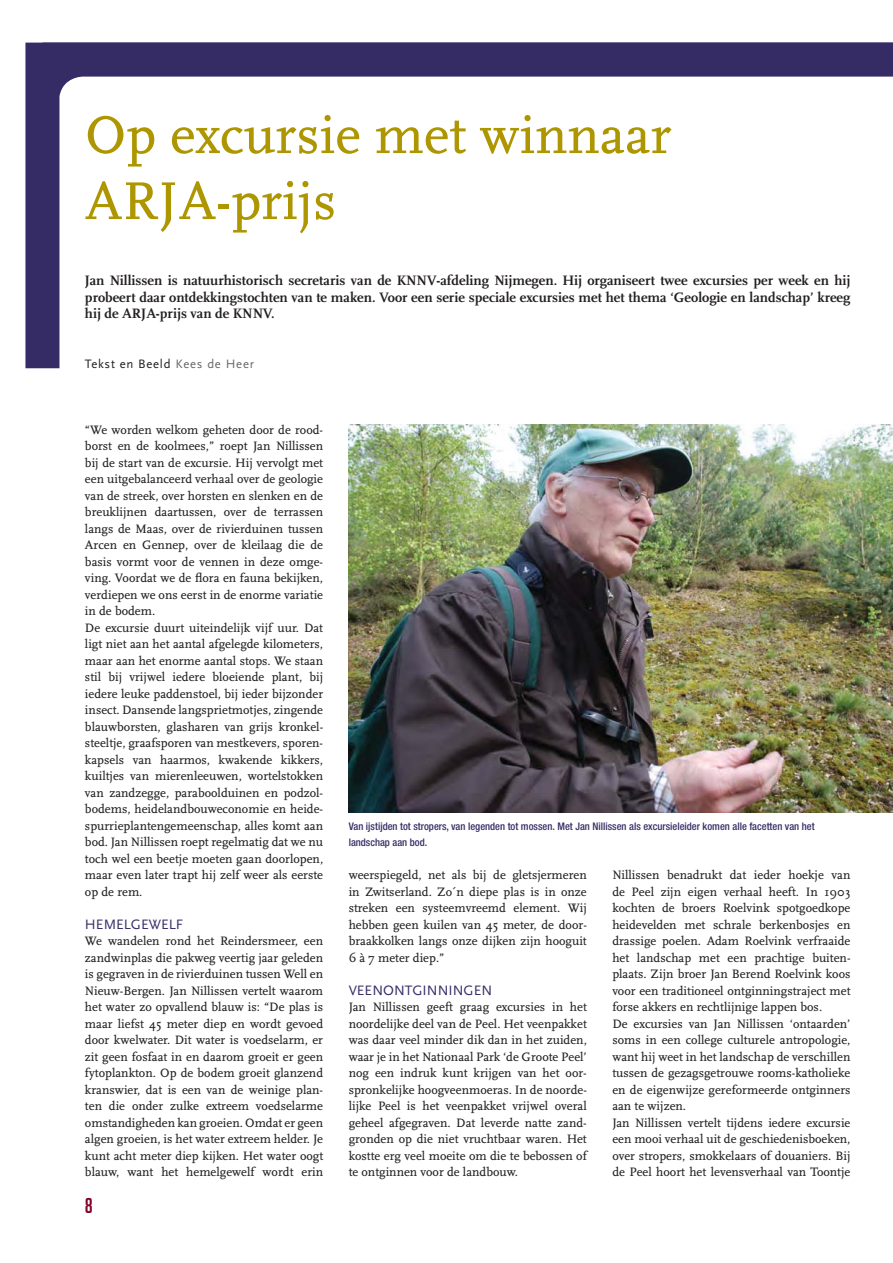
<style>
.page{position:relative;width:893px;height:1263px;background:#fff}
.page>*{position:absolute;margin:0;border:0;box-sizing:border-box;transform-origin:0 0}
.t1{font:55.5px/66px "AD Scala Romein";color:#ad9600}
.t2{font:21px "Big Noodle Titling";color:#820024}
.t3{font:700 14.25px/16.5px "AD Scala";color:#231f20;text-align:justify}
.t4{font:14.25px "AD Scala Sans Romein";color:#352c66}
.t5{font:12.75px/16.5px "AD Scala Romein";color:#231f20;text-align:justify}
.t6{font:12.75px "AD Scala Sans Romein";letter-spacing:.06em;color:#231f20}
.t7{font:500 condensed 10.5px/16.5px "Helvetica Neue LT Std";color:#352c66}
.s1{color:#67686b}
</style>
<div class="page">
<svg style="left:25px;top:43px;width:868px;height:325px"></svg>
<img style="left:349px;top:424px;width:544px;height:389px">
<h1 class="t1" style="left:85px;top:105px;width:588px">Op excursie met winnaar<br>ARJA-prijs</h1>
<p class="t3" style="left:85px;top:273px;width:767px">Jan Nillissen is natuurhistorisch secretaris van de KNNV-afdeling Nijmegen. Hij organiseert twee excursies per week en hij probeert daar ontdekkingstochten van te maken. Voor een serie speciale excursies met het thema ‘Geologie en landschap’ kreeg hij de ARJA-prijs van de KNNV.</p>
<p class="t6" style="left:85px;top:358px;width:171px">Tekst en Beeld <span class="s1">Kees de Heer</span></p>
<p class="t5" style="left:85px;top:422px;width:240px;text-align:left">“We worden welkom geheten door de rood&shy;borst en de koolmees,” roept Jan Nillissen bij de start van de excursie. Hij vervolgt met een uitgebalanceerd verhaal over de geologie van de streek, over horsten en slenken en de breuklijnen daartussen, over de terrassen langs de Maas, over de rivierduinen tussen Arcen en Gennep, over de kleilaag die de basis vormt voor de vennen in deze omge&shy;ving. Voordat we de flora en fauna bekijken, verdiepen we ons eerst in de enorme variatie in de bodem.<br>De excursie duurt uiteindelijk vijf uur. Dat ligt niet aan het aantal afgelegde kilometers, maar aan het enorme aantal stops. We staan stil bij vrijwel iedere bloeiende plant, bij iedere leuke paddenstoel, bij ieder bijzonder insect. Dansende langsprietmotjes, zingende blauwborsten, glasharen van grijs kronkel&shy;steeltje, graafsporen van mestkevers, sporen&shy;kapsels van haarmos, kwakende kikkers, kuiltjes van mierenleeuwen, wortelstok ken van zandzegge, paraboolduinen en podzol&shy;bodems, heidelandbouweconomie en heide&shy;spurrieplantengemeenschap, alles komt aan bod. Jan Nillissen roept regelmatig dat we nu toch wel een beetje moeten gaan doorlopen, maar even later trapt hij zelf weer als eerste op de rem.</p>
<p class="t4" style="left:85px;top:918px;width:100px">HEMELGEWELF</p>
<p class="t5" style="left:85px;top:933px;width:240px">We wandelen rond het Reindersmeer, een zandwinplas die pakweg veertig jaar geleden is gegraven in de rivierduinen tussen Well en Nieuw-Bergen. Jan Nillissen vertelt waarom het water zo opvallend blauw is: “De plas is maar liefst 45 meter diep en wordt gevoed door kwelwater. Dit water is voedselarm, er zit geen fosfaat in en daarom groeit er geen fytoplankton. Op de bodem groeit glanzend kranswier, dat is een van de weinige plan&shy;ten die onder zulke extreem voedselarme omstandigheden kan groeien. Omdat er geen algen groeien, is het water extreem helder. Je kunt acht meter diep kijken. Het water oogt blauw, want het hemelgewelf wordt erin</p>
<h2 class="t2" style="left:85px;top:1195px;width:10px">8</h2>
<p class="t7" style="left:349px;top:818px;width:467px">Van ijstijden tot stropers, van legenden tot mossen. Met Jan Nillissen als excursieleider komen alle facetten van het landschap aan bod.</p>
<p class="t5" style="left:349px;top:867px;width:240px">weerspiegeld, net als bij de gletsjer meren in Zwitserland. Zo´n diepe plas is in onze streken een systeemvreemd element. Wij hebben geen kuilen van 45 meter, de door&shy;braakkolken langs onze dijken zijn hooguit 6 à 7 meter diep.”</p>
<p class="t4" style="left:349px;top:984px;width:145px">VEENONTGINNINGEN</p>
<p class="t5" style="left:349px;top:999px;width:240px">Jan Nillissen geeft graag excursies in het noordelijke deel van de Peel. Het veenpakket was daar veel minder dik dan in het zuiden, waar je in het Nationaal Park ‘de Groote Peel’ nog een indruk kunt krijgen van het oor&shy;spronkelijke hoogveenmoeras. In de noorde&shy;lijke Peel is het veenpakket vrijwel overal geheel afgegraven. Dat leverde natte zand&shy;gronden op die niet vruchtbaar waren. Het kostte erg veel moeite om die te bebossen of te ontginnen voor de landbouw.</p>
<p class="t5" style="left:612px;top:867px;width:240px;text-align:left">Nillissen benadrukt dat ieder hoekje van de Peel zijn eigen verhaal heeft. In 1903 kochten de broers Roelvink spotgoedkope heide velden met schrale berkenbosjes en drassige poelen. Adam Roelvink verfraaide het landschap met een prachtige buiten&shy;plaats. Zijn broer Jan Berend Roelvink koos voor een traditioneel ontginningstraject met forse akkers en rechtlijnige lappen bos.<br>De excursies van Jan Nillissen ‘ontaarden’ soms in een college culturele antropologie, want hij weet in het landschap de verschillen tussen de gezagsgetrouwe rooms-katholieke en de eigenwijze gereformeerde ontginners aan te wijzen.<br>Jan Nillissen vertelt tijdens iedere excursie een mooi verhaal uit de geschiedenisboeken, over stropers, smokkelaars of douaniers. Bij de Peel hoort het levensverhaal van Toontje</p>
</div>
